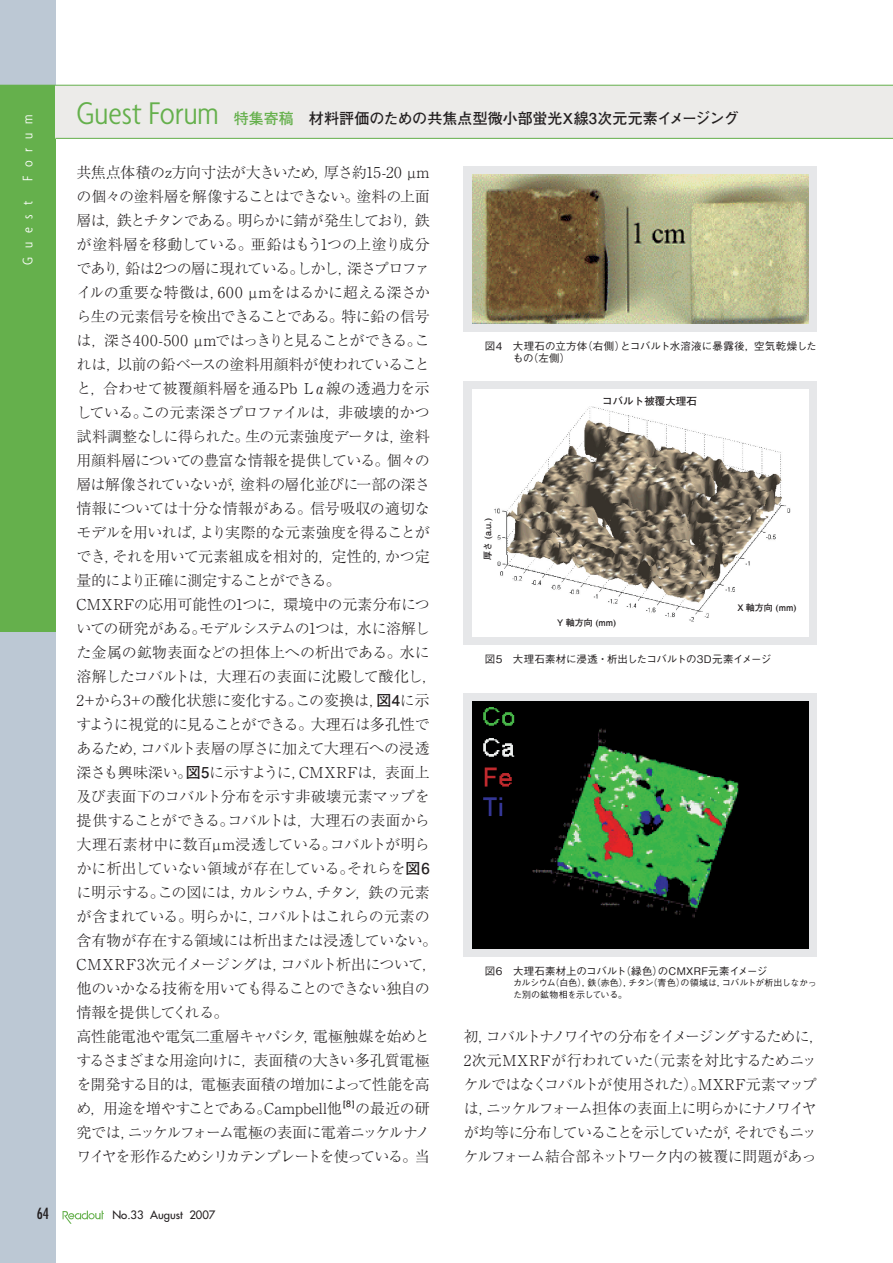
<style>
.page{position:relative;width:893px;height:1263px;background:#fff}
.page>*{position:absolute;margin:0;border:0;box-sizing:border-box;transform-origin:0 0}
.t1{font:300 condensed 33.9px "Agenda";color:#65b04c}
.t2{font:15px/24px "Ryumin Pro Light 90 pv RKSJ H";letter-spacing:-.04em;color:#231f20}
.t3{font:15px/24px "Ryumin Pro Light 90 pv RKSJ H";letter-spacing:-.07em;color:#231f20}
.t4{font:15px "Futo Go B101 Pro Bold 90 pv RKSJ H";color:#231f20}
.t5{font:300 condensed 15px "Agenda";letter-spacing:.58em;color:#fff}
.t6{font:condensed 15px "Futura";color:#231f20}
.t7{font:11.25px "Futura";color:#231f20}
.t8{font:10.5px/12.3px "Gothic BBB Pro Medium 90 pv RKSJ H";letter-spacing:.01em;color:#231f20}
.t9{font:10.5px "Gothic BBB Pro Medium 90 pv RKSJ H";letter-spacing:-.01em;color:#231f20}
.t10{font:10.5px "Futo Go B101 Pro Bold 90 pv RKSJ H";color:#231f20}
.t11{font:9px/12.3px "Gothic BBB Pro Medium 90 pv RKSJ H";letter-spacing:-.025em;color:#231f20}
.t12{font:9px "Futo Go B101 Pro Bold 90 pv RKSJ H";color:#231f20}
.t13{font:8.7px "Futo Go B101 Pro Bold 90 pv RKSJ H";color:#231f20}
.s1{color:#65b04c}
.s2{font-family:"Futo Go B101 Pro Bold 90 pv RKSJ H"}
</style>
<div class="page">
<div style="left:0;top:0;width:55px;height:1263px;background:#bcc8d4"></div>
<svg style="left:63px;top:1211px;width:41px;height:13px"></svg>
<div style="left:0;top:85px;width:55px;height:547px;background:#65b04c"></div>
<div style="left:55px;top:85px;width:837px;height:53px;background:#ecebe9"></div>
<hr style="left:0;top:85px;width:892px;height:1px;background:#65b04c">
<hr style="left:55px;top:138px;width:837px;height:1px;background:#65b04c">
<div style="left:463px;top:166px;width:353px;height:166px;background:#e6e7e9"></div>
<img style="left:472px;top:174px;width:336px;height:149px">
<div style="left:463px;top:381px;width:353px;height:264px;background:#e6e7e9"></div>
<img style="left:472px;top:390px;width:336px;height:247px">
<div style="left:463px;top:693px;width:353px;height:264px;background:#e6e7e9"></div>
<img style="left:472px;top:702px;width:336px;height:247px">
<p class="t5" style="left:19px;top:181px;width:67px;rotate:-90deg">Forum</p>
<p class="t5" style="left:19px;top:265px;width:65px;rotate:-90deg">Guest</p>
<h1 class="t1" style="left:77px;top:94px;width:144px">Guest Forum</h1>
<p class="t4" style="left:234px;top:112px;width:506px"><span class="s1">特集寄稿</span>　材料評価のための共焦点型微小部蛍光X線3次元元素イメージング</p>
<p class="t2" style="left:77px;top:163px;width:362px">共焦点体積のz方向寸法が大きいため，厚さ約15-20 µmの個々の塗料層を解像することはできない。塗料の上面層は，鉄とチタンである。明らかに錆が発生しており，鉄が塗料層を移動している。亜鉛はもう1つの上塗り成分であり，鉛は2つの層に現れている。しかし，深さプロファイルの重要な特徴は，600 µmをはるかに超える深さから生の元素信号を検出できることである。特に鉛の信号は，深さ400-500 µmではっきりと見ることができる。これは，以前の鉛ベースの塗料用顔料が使われていることと，合わせて被覆顔料層を通るPb Lα線の透過力を示している。この元素深さプロファイルは，非破壊的かつ試料調整なしに得られた。生の元素強度データは，塗料用顔料層についての豊富な情報を提供している。個々の層は解像されていないが，塗料の層化並びに一部の深さ情報については十分な情報がある。信号吸収の適切なモデルを用いれば，より実際的な元素強度を得ることができ，それを用いて元素組成を相対的，定性的，かつ定量的により正確に測定することができる。<br>CMXRFの応用可能性の1つに，環境中の元素分布についての研究がある。モデルシステムの1つは，水に溶解した金属の鉱物表面などの担体上への析出である。水に溶解したコバルトは，大理石の表面に沈殿して酸化し，<br>2+から3+の酸化状態に変化する。この変換は，<span class="s2">図4</span>に示すように視覚的に見ることができる。大理石は多孔性であるため，コバルト表層の厚さに加えて大理石への浸透深さも興味深い。<span class="s2">図5</span>に示すように，CMXRFは，表面上及び表面下のコバルト分布を示す非破壊元素マップを提供することができる。コバルトは，大理石の表面から大理石素材中に数百µm浸透している。コバルトが明らかに析出していない領域が存在している。それらを<span class="s2">図6</span>に明示する。この図には，カルシウム，チタン，鉄の元素が含まれている。明らかに，コバルトはこれらの元素の含有物が存在する領域には析出または浸透していない。<br>CMXRF3次元イメージングは，コバルト析出について，他のいかなる技術を用いても得ることのできない独自の情報を提供してくれる。<br>高性能電池や電気二重層キャパシタ，電極触媒を始めとするさまざまな用途向けに，表面積の大きい多孔質電極を開発する目的は，電極表面積の増加によって性能を高め，用途を増やすことである。Campbell他</p>
<p class="t13" style="left:343px;top:1100px;width:13px">[8]</p>
<p class="t2" style="left:77px;top:1099px;width:354px;text-align:justify;text-indent:278px">の最近の研究では，ニッケルフォーム電極の表面に電着ニッケルナノワイヤを形作るためシリカテンプレートを使っている。当</p>
<p class="t8" style="left:513px;top:341px;width:305px;text-indent:-28px">図4　 大理石の立方体（右側）とコバルト水溶液に暴露後，空気乾燥したもの（左側）</p>
<p class="t10" style="left:602px;top:397px;width:96px">コバルト被覆大理石</p>
<p class="t12" style="left:484px;top:560px;width:43px;rotate:-90deg">厚さ (a.u.)</p>
<p class="t12" style="left:737px;top:604px;width:60px">X 軸方向 (mm)</p>
<p class="t12" style="left:557px;top:619px;width:60px">Y 軸方向 (mm)</p>
<p class="t9" style="left:485px;top:655px;width:288px">図5　大理石素材に浸透・析出したコバルトの3D元素イメージ</p>
<p class="t8" style="left:485px;top:966px;width:284px">図6　 大理石素材上のコバルト（緑色）のCMXRF元素イメージ</p>
<p class="t11" style="left:513px;top:977px;width:305px">カルシウム（白色），鉄（赤色），チタン（青色）の領域は，コバルトが析出しなかった別の鉱物相を示している。</p>
<p class="t3" style="left:463px;top:1027px;width:362px">初，コバルトナノワイヤの分布をイメージングするために，<br>2次元MXRFが行われていた（元素を対比するためニッケルではなくコバルトが使用された）。MXRF元素マップは，ニッケルフォーム担体の表面上に明らかにナノワイヤが均等に分布していることを示していたが，それでもニッケルフォーム結合部ネットワーク内の被覆に問題があっ</p>
<p class="t6" style="left:37px;top:1207px;width:14px">64</p>
<p class="t7" style="left:112px;top:1210px;width:104px">No.33 August 2007</p>
</div>
